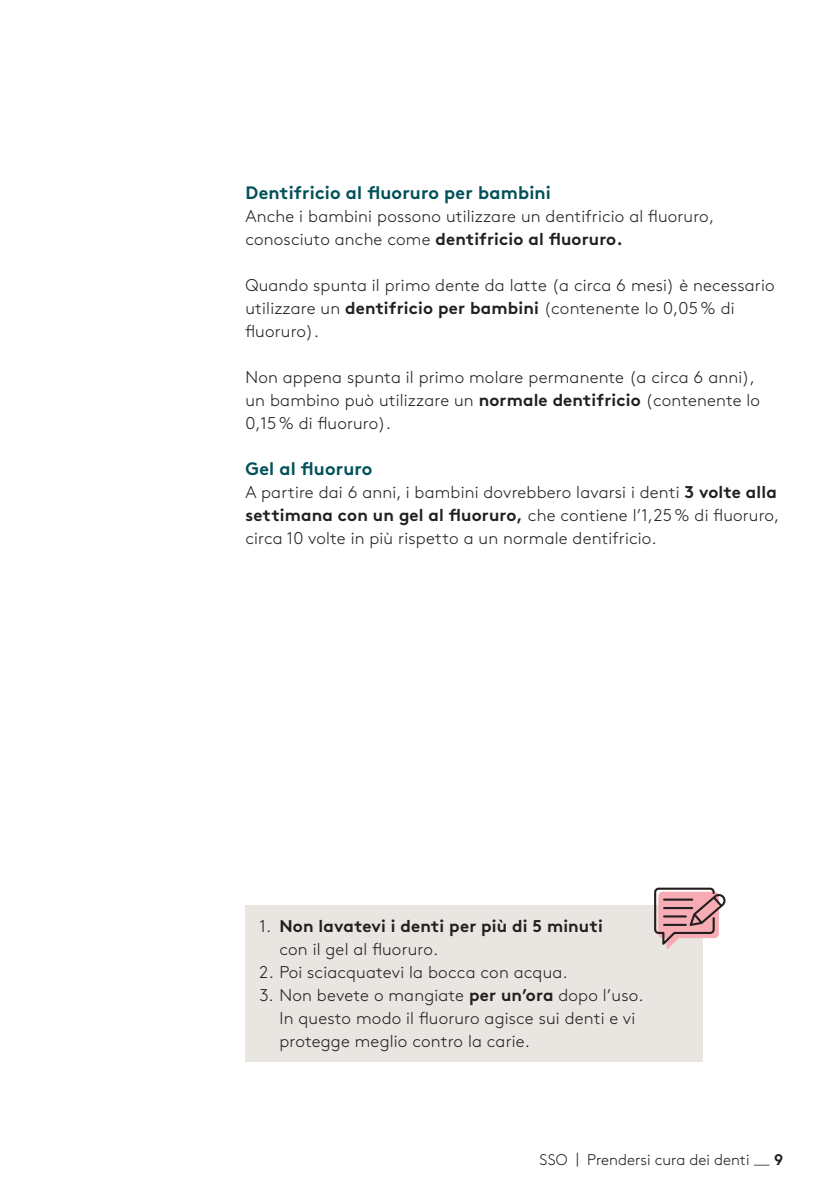
<style>
.page{position:relative;width:840px;height:1191px;background:#fff}
.page>*{position:absolute;margin:0;border:0;box-sizing:border-box;transform-origin:0 0}
.t1{font:700 18px "Brown Pro";letter-spacing:.01em;color:#005159}
.t2{font:300 17px/23px "Brown Pro";letter-spacing:.01em;color:#231f20}
.t3{font:700 17px/23px "Brown Pro";letter-spacing:.01em;color:#231f20}
.t4{font:300 15.4px "Brown Pro";color:#231f20}
.s1{font-weight:700}
.s2{font-weight:300}
</style>
<div class="page">
<div style="left:245px;top:905px;width:457px;height:156px;background:#e9e5e0"></div>
<svg style="left:654px;top:887px;width:71px;height:61px"></svg>
<p class="t1" style="left:245px;top:178px;width:307px">Dentifricio al fluoruro per bambini</p>
<p class="t2" style="left:245px;top:203px;width:470px">Anche i bambini possono utilizzare un dentifricio al fluoruro, conosciuto anche come <span class="s1">dentifricio al fluoruro.</span></p>
<p class="t2" style="left:245px;top:272px;width:530px">Quando spunta il primo dente da latte (a circa 6 mesi) è necessario utilizzare un <span class="s1">dentifricio per bambini</span> (contenente lo 0,05% di fluoruro).</p>
<p class="t2" style="left:245px;top:364px;width:516px">Non appena spunta il primo molare permanente (a circa 6 anni), un bambino può utilizzare un <span class="s1">normale dentifricio</span> (contenente lo<br>0,15% di fluoruro).</p>
<p class="t1" style="left:245px;top:454px;width:128px">Gel al fluoruro</p>
<p class="t2" style="left:245px;top:479px;width:535px">A partire dai 6 anni, i bambini dovrebbero lavarsi i denti <span class="s1">3 volte alla settimana con un gel al fluoruro,</span> che contiene l’1,25% di fluoruro, circa 10 volte in più rispetto a un normale dentifricio.</p>
<p class="t3" style="left:279px;top:913px;width:324px;text-indent:-20px"><span class="s2">1.</span> Non lavatevi i denti per più di 5 minuti <span class="s2">con il gel al fluoruro.</span></p>
<p class="t2" style="left:259px;top:959px;width:309px">2. Poi sciacquatevi la bocca con acqua.</p>
<p class="t2" style="left:279px;top:982px;width:365px;text-indent:-20px">3. Non bevete o mangiate <span class="s1">per un’ora</span> dopo l’uso.<br>In questo modo il fluoruro agisce sui denti e vi protegge meglio contro la carie.</p>
<p class="t4" style="left:539px;top:1148px;width:245px">SSO | Prendersi cura dei denti – <span class="s1">9</span></p>
</div>
